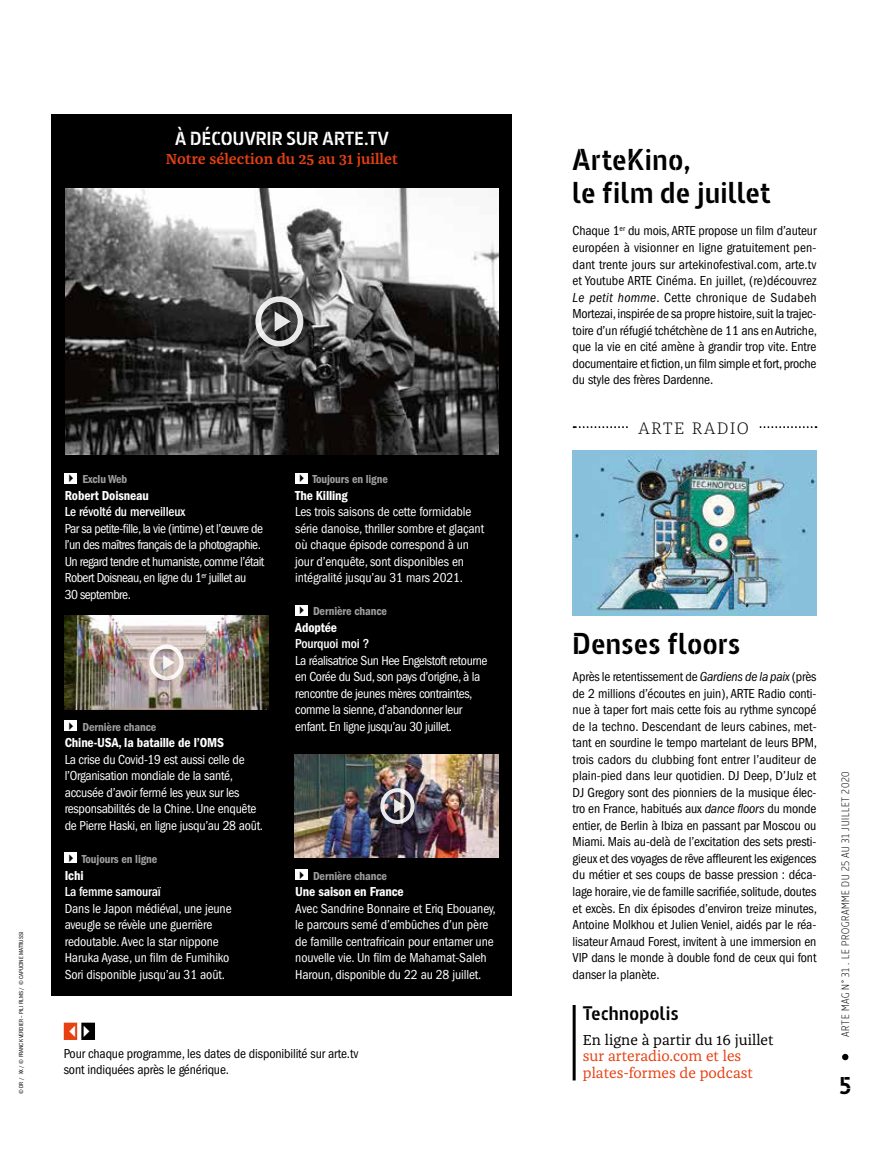
<style>
.page{position:relative;width:893px;height:1149px;background:#fff}
.page>*{position:absolute;margin:0;border:0;box-sizing:border-box;transform-origin:0 0}
.t1{font:700 30px/33px "Barna Stencil";letter-spacing:.015em;color:#000}
.t2{font:700 24.15px "Barna Stencil";color:#000}
.t3{font:700 19.5px "Barna Stencil";letter-spacing:.02em;color:#000}
.t4{font:700 18.75px "Barna Stencil";letter-spacing:.01em;color:#fff}
.t5{font:300 17.25px "Franziska OT";letter-spacing:.07em;color:#000}
.t6{font:15px/16.5px "Franziska OT";color:#e74011}
.t7{font:600 15px "Franziska OT";color:#e74011}
.t8{font:15px "Franziska OT";color:#000}
.t9{font:condensed 13.5px/16.5px "ITC Franklin Gothic Std";letter-spacing:-.01em;color:#000;text-align:justify}
.t10{font:condensed 13.5px/16.5px "ITC Franklin Gothic Std";letter-spacing:-.02em;color:#fff}
.t11{font:condensed 13.5px/16.5px "ITC Franklin Gothic Std";letter-spacing:-.04em;color:#fff}
.t12{font:13.5px "ITC Franklin Gothic Std Dm Cd";letter-spacing:-.01em;color:#fff}
.t13{font:500 condensed 13.5px "ITC Franklin Gothic Std";letter-spacing:-.01em;color:#fff}
.t14{font:12px "ITC Franklin Gothic Std Dm Cd";letter-spacing:-.01em;color:#9d9d9c}
.t15{font:300 10.5px "Barna";letter-spacing:.065em;color:#000}
.t16{font:condensed 6px "ITC Franklin Gothic Std";color:#000}
.s1{color:#000}
.s2{font-style:italic}
</style>
<div class="page">
<svg style="left:842px;top:1053px;width:6px;height:6px"></svg>
<div style="left:51px;top:114px;width:461px;height:880px;background:#000"></div>
<div style="left:64px;top:1022px;width:13px;height:17px;background:#e74011"></div>
<svg style="left:77px;top:1022px;width:1px;height:17px"></svg>
<div style="left:81px;top:1022px;width:14px;height:17px;background:#000"></div>
<img style="left:65px;top:188px;width:434px;height:266px">
<div style="left:65px;top:473px;width:12px;height:10px;background:#fff"></div>
<div style="left:65px;top:720px;width:12px;height:10px;background:#fff"></div>
<div style="left:65px;top:852px;width:12px;height:10px;background:#fff"></div>
<div style="left:295px;top:473px;width:13px;height:10px;background:#fff"></div>
<div style="left:295px;top:605px;width:13px;height:10px;background:#fff"></div>
<div style="left:295px;top:869px;width:13px;height:10px;background:#fff"></div>
<svg style="left:275px;top:311px;width:16px;height:20px"></svg>
<div style="left:255px;top:296px;width:48px;height:50px;border:6px solid #fff;border-radius:50%"></div>
<img style="left:295px;top:754px;width:204px;height:103px">
<svg style="left:394px;top:798px;width:12px;height:15px"></svg>
<div style="left:380px;top:787px;width:35px;height:36px;border:4px solid #fff;border-radius:50%"></div>
<hr style="left:573px;top:1004px;width:3px;height:76px;background:#000">
<img style="left:573px;top:450px;width:243px;height:165px">
<img style="left:65px;top:615px;width:203px;height:93px">
<svg style="left:163px;top:655px;width:12px;height:14px"></svg>
<div style="left:149px;top:644px;width:35px;height:36px;border:4px solid #fff;border-radius:50%"></div>
<svg style="left:574px;top:426px;width:242px;height:2px"></svg>
<div style="left:629px;top:420px;width:128px;height:14px;background:#fff"></div>
<h3 class="t4" style="left:175px;top:127px;width:215px">À DÉCOUVRIR SUR ARTE.TV</h3>
<p class="t7" style="left:166px;top:150px;width:233px">Notre sélection du 25 au 31 juillet</p>
<p class="t16" style="left:18px;top:1093px;width:164px;rotate:-90deg">© DR / XX / © FRANCK VERDIER – PILI FILMS / © CAPUCINE MATTIUSSI</p>
<p class="t14" style="left:65px;top:472px;width:64px"><span class="s1">✔</span> Exclu Web</p>
<p class="t12" style="left:65px;top:487px;width:86px">Robert Doisneau</p>
<p class="t13" style="left:65px;top:504px;width:122px">Le révolté du merveilleux</p>
<p class="t11" style="left:65px;top:520px;width:201px">Par sa petite-fille, la vie (intime) et l’œuvre de l’un des maîtres français de la photographie.<br>Un regard tendre et humaniste, comme l’était Robert Doisneau, en ligne du 1<sup>er</sup> juillet au<br>30 septembre.</p>
<p class="t14" style="left:65px;top:719px;width:93px"><span class="s1">✔</span> Dernière chance</p>
<p class="t12" style="left:65px;top:735px;width:161px">Chine-USA, la bataille de l’OMS</p>
<p class="t10" style="left:65px;top:751px;width:200px">La crise du Covid-19 est aussi celle de l’Organisation mondiale de la santé, accusée d’avoir fermé les yeux sur les responsabilités de la Chine. Une enquête de Pierre Haski, en ligne jusqu’au 28 août.</p>
<p class="t14" style="left:65px;top:851px;width:94px"><span class="s1">✔</span> Toujours en ligne</p>
<p class="t12" style="left:65px;top:867px;width:20px">Ichi</p>
<p class="t13" style="left:65px;top:883px;width:98px">La femme samouraï</p>
<p class="t10" style="left:65px;top:899px;width:168px">Dans le Japon médiéval, une jeune aveugle se révèle une guerrière redoutable. Avec la star nippone Haruka Ayase, un film de Fumihiko Sori disponible jusqu’au 31 août.</p>
<p class="t14" style="left:295px;top:472px;width:94px"><span class="s1">✔</span> Toujours en ligne</p>
<p class="t12" style="left:295px;top:487px;width:54px">The Killing</p>
<p class="t10" style="left:295px;top:503px;width:190px">Les trois saisons de cette formidable série danoise, thriller sombre et glaçant où chaque épisode correspond à un jour d’enquête, sont disponibles en intégralité jusqu’au 31 mars 2021.</p>
<p class="t14" style="left:295px;top:604px;width:93px"><span class="s1">✔</span> Dernière chance</p>
<p class="t12" style="left:295px;top:619px;width:43px">Adoptée</p>
<p class="t13" style="left:295px;top:636px;width:76px">Pourquoi moi ?</p>
<p class="t10" style="left:295px;top:652px;width:194px">La réalisatrice Sun Hee Engelstoft retourne en Corée du Sud, son pays d’origine, à la rencontre de jeunes mères contraintes, comme la sienne, d’abandonner leur enfant. En ligne jusqu’au 30 juillet.</p>
<p class="t14" style="left:295px;top:868px;width:93px"><span class="s1">✔</span> Dernière chance</p>
<p class="t12" style="left:295px;top:883px;width:110px">Une saison en France</p>
<p class="t10" style="left:295px;top:899px;width:202px">Avec Sandrine Bonnaire et Eriq Ebouaney, le parcours semé d’embûches d’un père de famille centrafricain pour entamer une nouvelle vie. Un film de Mahamat-Saleh Haroun, disponible du 22 au 28 juillet.</p>
<p class="t9" style="left:64px;top:1044px;width:296px">Pour chaque programme, les dates de disponibilité sur arte.tv sont indiquées après le générique.</p>
<h1 class="t1" style="left:573px;top:143px;width:200px">ArteKino,<br>le film de juillet</h1>
<p class="t9" style="left:573px;top:223px;width:246px">Chaque 1<sup>er</sup> du mois, ARTE propose un film d’auteur européen à visionner en ligne gratuitement pen&shy;dant trente jours sur artekinofestival.com, arte.tv et Youtube ARTE Cinéma. En juillet, (re)découvrez <span class="s2">Le petit homme</span>. Cette chronique de Sudabeh Mortezai, inspirée de sa propre histoire, suit la trajec&shy;toire d’un réfugié tchétchène de 11 ans en Autriche, que la vie en cité amène à grandir trop vite. Entre documentaire et fiction, un film simple et fort, proche du style des frères Dardenne.</p>
<p class="t5" style="left:638px;top:418px;width:112px">ARTE RADIO</p>
<h1 class="t1" style="left:573px;top:627px;width:169px">Denses floors</h1>
<p class="t9" style="left:573px;top:668px;width:246px">Après le retentissement de <span class="s2">Gardiens de la paix</span> (près de 2 millions d’écoutes en juin), ARTE Radio conti&shy;nue à taper fort mais cette fois au rythme syncopé de la techno. Descendant de leurs cabines, met&shy;tant en sourdine le tempo martelant de leurs BPM, trois cadors du clubbing font entrer l’auditeur de plain-pied dans leur quotidien. DJ Deep, D’Julz et DJ Gregory sont des pionniers de la musique élec&shy;tro en France, habitués aux <span class="s2">dance floors</span> du monde entier, de Berlin à Ibiza en passant par Moscou ou Miami. Mais au-delà de l’excitation des sets presti&shy;gieux et des voyages de rêve affleurent les exigences du métier et ses coups de basse pression : déca&shy;lage horaire, vie de famille sacrifiée, solitude, doutes et excès. En dix épisodes d’environ treize minutes, Antoine Molkhou et Julien Veniel, aidés par le réa&shy;lisateur Arnaud Forest, invitent à une immersion en VIP dans le monde à double fond de ceux qui font danser la planète.</p>
<h3 class="t3" style="left:583px;top:1000px;width:97px">Technopolis</h3>
<p class="t8" style="left:583px;top:1030px;width:192px">En ligne à partir du 16 juillet</p>
<p class="t6" style="left:583px;top:1047px;width:172px">sur arteradio.com et les plates-formes de podcast</p>
<p class="t15" style="left:839px;top:1036px;width:267px;rotate:-90deg">ARTE MAG N° 31 . LE PROGRAMME DU 25 AU 31 JUILLET 2020</p>
<h2 class="t2" style="left:839px;top:1070px;width:14px">5</h2>
</div>
